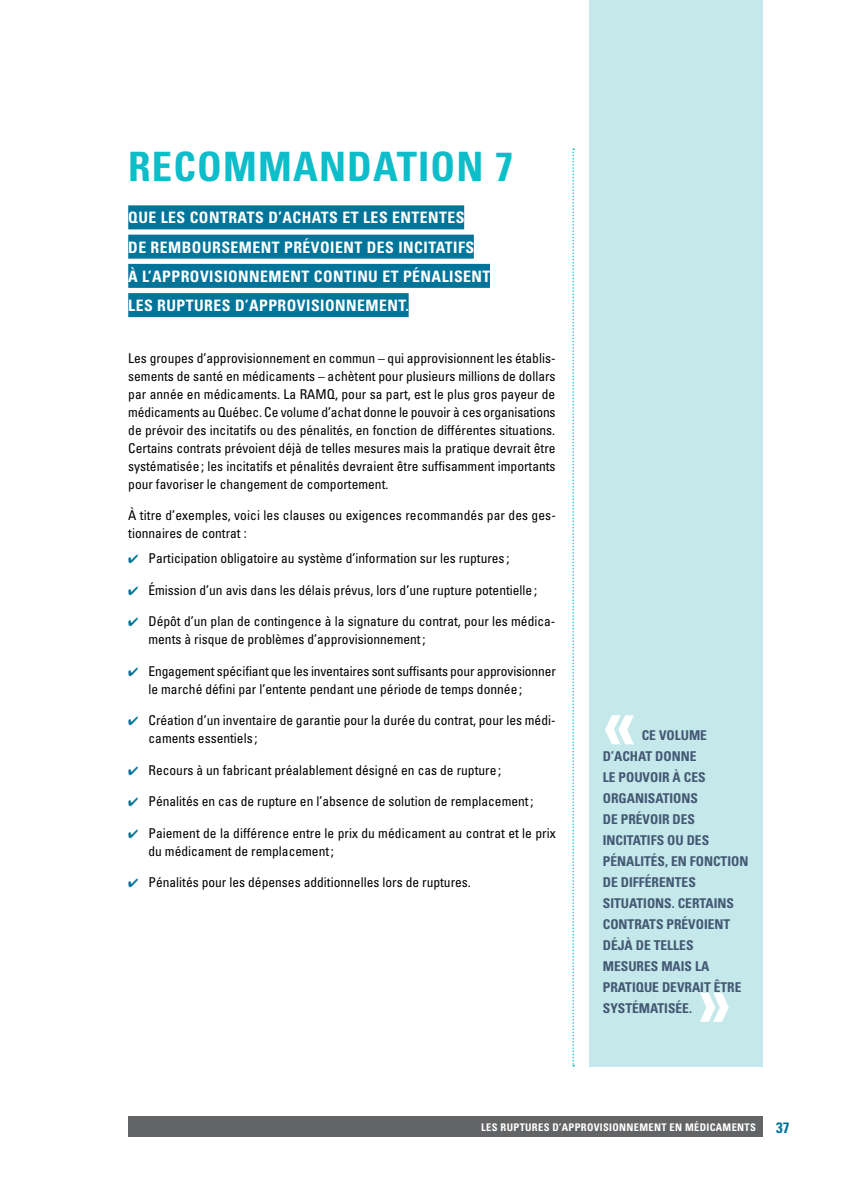
<style>
.page{position:relative;width:864px;height:1188px;background:#fff}
.page>*{position:absolute;margin:0;border:0;box-sizing:border-box;transform-origin:0 0}
.t1{font:700 condensed 75px "Univers";color:#fff}
.t2{font:700 condensed 40.5px "Univers";color:#0dbdca}
.t3{font:700 condensed 15.75px/29.2px "Univers";letter-spacing:.03em;color:#fff}
.t4{font:700 condensed 15px "Univers";color:#007499}
.t5{font:condensed 13.5px/18px "Univers";color:#000}
.t6{font:700 condensed 13.5px/21px "Univers";color:#435873}
.t7{font:700 condensed 10.5px "Univers";letter-spacing:.03em;color:#fff}
.s1{color:#007499}
</style>
<div class="page">
<svg style="left:572px;top:148px;width:2px;height:918px"></svg>
<div style="left:128px;top:1117px;width:635px;height:20px;background:#636466"></div>
<div style="left:128px;top:205px;width:336px;height:24px;background:#007499"></div>
<div style="left:128px;top:235px;width:346px;height:24px;background:#007499"></div>
<div style="left:128px;top:264px;width:362px;height:24px;background:#007499"></div>
<div style="left:128px;top:293px;width:281px;height:24px;background:#007499"></div>
<div style="left:589px;top:0;width:174px;height:1066px;background:#c5e8eb"></div>
<h2 class="t2" style="left:128px;top:141px;width:27px">RECOMMANDATION</h2>
<h2 class="t2" style="left:495px;top:141px;width:19px">7</h2>
<p class="t3" style="left:128px;top:203px;width:364px">QUE LES CONTRATS D’ACHATS ET LES ENTENTES<br>DE REMBOURSEMENT PRÉVOIENT DES INCITATIFS<br>À L’APPROVISIONNEMENT CONTINU ET PÉNALISENT LES RUPTURES D’APPROVISIONNEMENT.</p>
<p class="t5" style="left:128px;top:349px;width:429px;text-align:justify">Les groupes d’approvisionnement en commun – qui approvisionnent les établis&shy;sements de santé en médicaments – achètent pour plusieurs millions de dollars par année en médicaments. La RAMQ</p>
<p class="t5" style="left:128px;top:385px;width:429px;text-align:justify;text-indent:207px">, pour sa part, est le plus gros payeur de médicaments au Québec. Ce volume d’achat donne le pouvoir à ces organisations de prévoir des incitatifs ou des pénalités, en fonction de différentes situations.<br>Certains contrats prévoient déjà de telles mesures mais la pratique devrait être systématisée ; les incitatifs et pénalités devraient être suffisamment importants pour favoriser le changement de comportement.</p>
<p class="t5" style="left:128px;top:506px;width:429px">À titre d’exemples, voici les clauses ou exigences recommandés par des ges&shy;tionnaires de contrat :</p>
<p class="t5" style="left:128px;top:549px;width:383px"><span class="s1">✔</span> Participation obligatoire au système d’information sur les ruptures ;</p>
<p class="t5" style="left:128px;top:581px;width:410px"><span class="s1">✔</span> Émission d’un avis dans les délais prévus, lors d’une rupture potentielle;</p>
<p class="t5" style="left:148px;top:612px;width:408px;text-indent:-20px"><span class="s1">✔</span> Dépôt d’un plan de contingence à la signature du contrat, pour les médica&shy;ments à risque de problèmes d’approvisionnement;</p>
<p class="t5" style="left:148px;top:662px;width:409px;text-indent:-20px"><span class="s1">✔</span> Engagement spécifiant que les inventaires sont suffisants pour approvisionner le marché défini par l’entente pendant une période de temps donnée;</p>
<p class="t5" style="left:148px;top:711px;width:409px;text-indent:-20px"><span class="s1">✔</span> Création d’un inventaire de garantie pour la durée du contrat, pour les médi&shy;caments essentiels ;</p>
<p class="t5" style="left:128px;top:761px;width:374px"><span class="s1">✔</span> Recours à un fabricant préalablement désigné en cas de rupture;</p>
<p class="t5" style="left:128px;top:792px;width:407px"><span class="s1">✔</span> Pénalités en cas de rupture en l’absence de solution de remplacement;</p>
<p class="t5" style="left:148px;top:824px;width:409px;text-indent:-20px"><span class="s1">✔</span> Paiement de la différence entre le prix du médicament au contrat et le prix du médicament de remplacement;</p>
<p class="t5" style="left:128px;top:873px;width:344px"><span class="s1">✔</span> Pénalités pour les dépenses additionnelles lors de ruptures.</p>
<h1 class="t1" style="left:603px;top:677px;width:35px">«</h1>
<p class="t6" style="left:603px;top:724px;width:147px;text-indent:39px">CE VOLUME<br>D’ACHAT DONNE<br>LE POUVOIR À CES<br>ORGANISATIONS<br>DE PRÉVOIR DES<br>INCITATIFS OU DES<br>PÉNALITÉS, EN FONCTION<br>DE DIFFÉRENTES<br>SITUATIONS. CERTAINS<br>CONTRATS PRÉVOIENT<br>DÉJÀ DE TELLES<br>MESURES MAIS LA<br>PRATIQUE DEVRAIT ÊTRE<br>SYSTÉMATISÉE.</p>
<h1 class="t1" style="left:698px;top:955px;width:35px">»</h1>
<p class="t7" style="left:481px;top:1121px;width:276px">LES RUPTURES D’APPROVISIONNEMENT EN MÉDICAMENTS</p>
<p class="t4" style="left:776px;top:1118px;width:15px">37</p>
</div>
